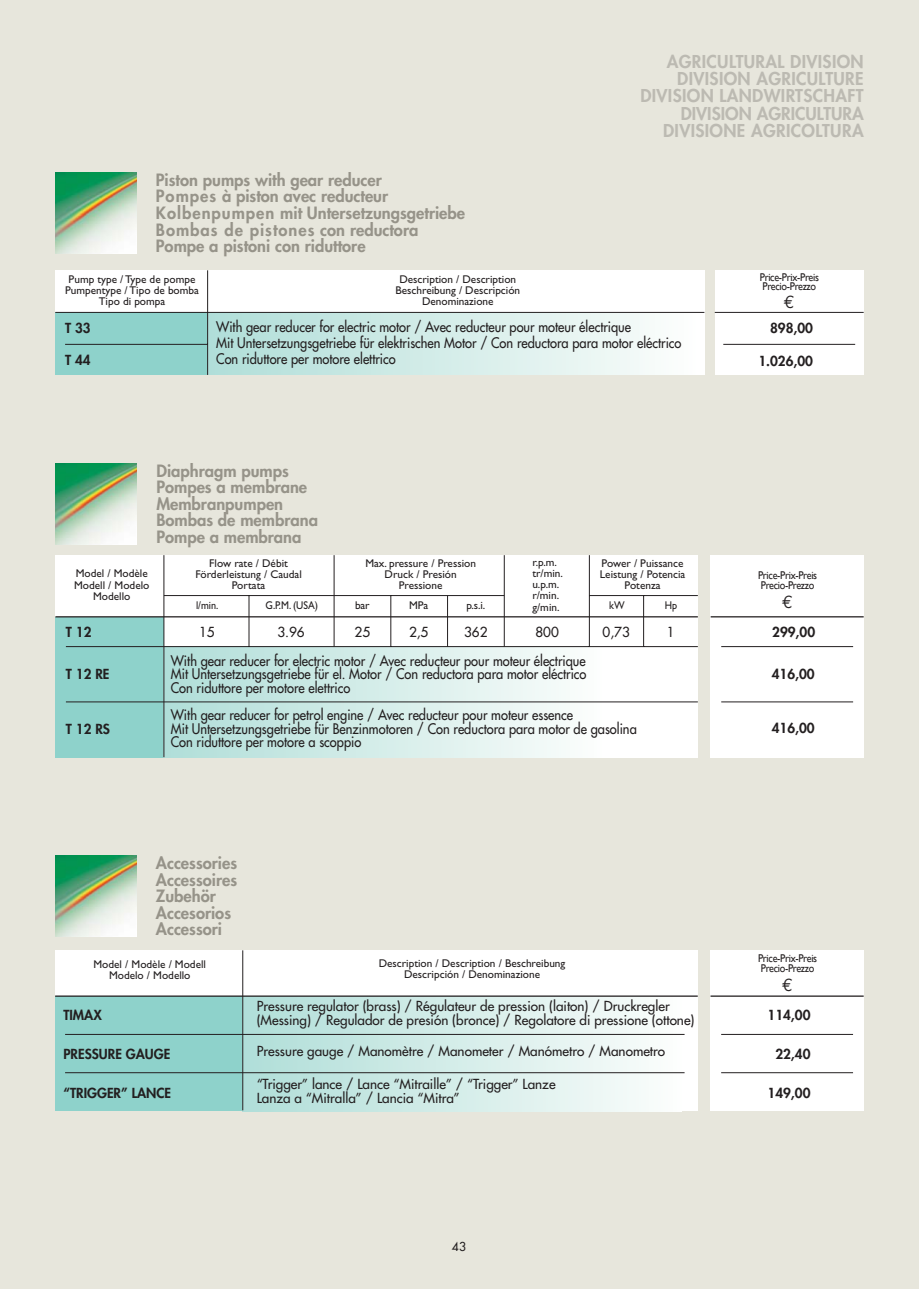
<style>
.page{position:relative;width:919px;height:1289px;background:#fff}
.page>*{position:absolute;margin:0;border:0;box-sizing:border-box;transform-origin:0 0}
.t1{font:18px "Euro Mono";color:#231f20}
.t2{font:800 17.25px/17.2px "Futura Std";letter-spacing:.02em;color:#bcbab2;text-align:right}
.t3{font:800 16.5px/16.5px "Futura Std";color:#969389}
.t4{font:14.25px/13.5px "Futura";color:#231f20;scale:.9 1}
.t5{font:13.5px/13.5px "Futura";color:#231f20}
.t6{font:800 13.5px "Futura";color:#231f20}
.t7{font:12px "Futura";color:#231f20}
.t8{font:11.25px/11.2px "Gill Sans Std";color:#231f20;text-align:center}
.t9{font:11.25px/9.8px "Gill Sans";letter-spacing:-.03em;color:#231f20;scale:.9 1}
.t10{font:11.25px "Gill Sans Std";color:#231f20;scale:.9 1}
</style>
<div class="page">
<div style="left:0;top:0;width:918px;height:1288px;background:#e7e6dc"></div>
<div style="left:55px;top:950px;width:642px;height:160px;background:#fff"></div>
<div style="left:55px;top:996px;width:188px;height:114px;background:#8ed2cb"></div>
<div style="left:243px;top:996px;width:438px;height:114px;background:linear-gradient(to right,#aedbd5,#f8f9f8)"></div>
<div style="left:710px;top:950px;width:153px;height:160px;background:#fff"></div>
<hr style="left:710px;top:995px;width:153px;height:1px;background:#231f20">
<hr style="left:55px;top:995px;width:642px;height:1px;background:#231f20">
<hr style="left:65px;top:1072px;width:619px;height:1px;background:#231f20">
<hr style="left:242px;top:950px;width:1px;height:160px;background:#231f20">
<hr style="left:721px;top:1072px;width:132px;height:1px;background:#231f20">
<div style="left:710px;top:555px;width:153px;height:202px;background:#fff"></div>
<div style="left:55px;top:555px;width:642px;height:202px;background:#fff"></div>
<div style="left:55px;top:617px;width:109px;height:140px;background:#8ed2cb"></div>
<div style="left:163px;top:646px;width:438px;height:111px;background:linear-gradient(to right,#afdcd7,#fafbfa)"></div>
<hr style="left:163px;top:555px;width:1px;height:202px;background:#231f20">
<hr style="left:333px;top:555px;width:1px;height:91px;background:#231f20">
<hr style="left:504px;top:555px;width:1px;height:91px;background:#231f20">
<hr style="left:55px;top:616px;width:642px;height:1px;background:#231f20">
<hr style="left:66px;top:701px;width:631px;height:1px;background:#231f20">
<hr style="left:248px;top:595px;width:1px;height:51px;background:#231f20">
<hr style="left:390px;top:595px;width:1px;height:51px;background:#231f20">
<hr style="left:589px;top:595px;width:108px;height:1px;background:#231f20">
<hr style="left:589px;top:555px;width:1px;height:91px;background:#231f20">
<hr style="left:643px;top:595px;width:1px;height:51px;background:#231f20">
<hr style="left:164px;top:595px;width:340px;height:1px;background:#231f20">
<hr style="left:66px;top:646px;width:631px;height:1px;background:#231f20">
<hr style="left:710px;top:616px;width:153px;height:1px;background:#231f20">
<hr style="left:721px;top:701px;width:132px;height:1px;background:#231f20">
<hr style="left:721px;top:646px;width:132px;height:1px;background:#231f20">
<img style="left:55px;top:463px;width:81px;height:81px">
<img style="left:55px;top:855px;width:81px;height:81px">
<div style="left:55px;top:270px;width:650px;height:105px;background:#fff"></div>
<div style="left:55px;top:312px;width:153px;height:63px;background:#8ed2cb"></div>
<div style="left:208px;top:312px;width:432px;height:63px;background:linear-gradient(to right,#b0ded8,#f2f9f7)"></div>
<div style="left:640px;top:312px;width:57px;height:63px;background:#f9fcfb"></div>
<div style="left:714px;top:270px;width:149px;height:105px;background:#fff"></div>
<hr style="left:207px;top:270px;width:1px;height:105px;background:#231f20">
<hr style="left:65px;top:344px;width:143px;height:1px;background:#231f20">
<hr style="left:55px;top:312px;width:649px;height:1px;background:#231f20">
<hr style="left:714px;top:312px;width:149px;height:1px;background:#231f20">
<hr style="left:723px;top:344px;width:132px;height:1px;background:#231f20">
<img style="left:55px;top:173px;width:81px;height:80px">
<hr style="left:447px;top:595px;width:1px;height:51px;background:#231f20">
<hr style="left:65px;top:1033px;width:619px;height:1px;background:#231f20">
<hr style="left:721px;top:1033px;width:132px;height:1px;background:#231f20">
<p class="t3" style="left:156px;top:173px;width:310px">Piston pumps with gear reducer<br>Pompes à piston avec reducteur Kolbenpumpen mit Untersetzungsgetriebe Bombas de pistones con reductora Pompe a pistoni con riduttore</p>
<p class="t8" style="left:65px;top:275px;width:135px">Pump type / Type de pompe<br>Pumpentype / Tipo de bomba<br>Tipo di pompa</p>
<p class="t8" style="left:395px;top:275px;width:126px">Description / Description<br>Beschreibung / Descripción<br>Denominazione</p>
<p class="t2" style="left:640px;top:54px;width:225px">AGRICULTURAL DIVISION<br>DIVISION AGRICULTURE<br>DIVISION LANDWIRTSCHAFT<br>DIVISION AGRICULTURA<br>DIVISIONE AGRICOLTURA</p>
<p class="t9" style="left:759px;top:272px;width:67px">Price-Prix-Preis<br>Precio-Prezzo</p>
<p class="t1" style="left:783px;top:291px;width:12px">€</p>
<p class="t6" style="left:65px;top:322px;width:27px">T 33</p>
<p class="t4" style="left:216px;top:320px;width:518px;line-height:15.8px">With gear reducer for electric motor / Avec reducteur pour moteur électrique<br>Mit Untersetzungsgetriebe für elektrischen Motor / Con reductora para motor eléctrico</p>
<p class="t6" style="left:65px;top:353px;width:27px">T 44</p>
<p class="t4" style="left:216px;top:353px;width:201px">Con riduttore per motore elettrico</p>
<p class="t3" style="left:156px;top:463px;width:163px">Diaphragm pumps<br>Pompes a membrane<br>Membranpumpen<br>Bombas de membrana<br>Pompe a membrana</p>
<p class="t6" style="left:770px;top:322px;width:44px">898,00</p>
<p class="t6" style="left:758px;top:354px;width:56px">1.026,00</p>
<p class="t8" style="left:74px;top:569px;width:77px">Model / Modèle<br>Modell / Modelo<br>Modello</p>
<p class="t8" style="left:195px;top:558px;width:108px">Flow rate / Débit<br>Förderleistung / Caudal<br>Portata</p>
<p class="t8" style="left:365px;top:558px;width:112px">Max. pressure / Pression<br>Druck / Presión<br>Pressione</p>
<p class="t8" style="left:599px;top:558px;width:87px">Power / Puissance<br>Leistung / Potencia<br>Potenza</p>
<p class="t8" style="left:532px;top:557px;width:32px;text-align:left">r.p.m. tr/min. u.p.m. r/min. g/min.</p>
<p class="t9" style="left:758px;top:570px;width:67px">Price-Prix-Preis<br>Precio-Prezzo</p>
<p class="t1" style="left:782px;top:591px;width:12px">€</p>
<p class="t10" style="left:196px;top:601px;width:26px">l/min.</p>
<p class="t10" style="left:265px;top:601px;width:60px">G.P.M. (USA)</p>
<p class="t8" style="left:355px;top:600px;width:16px">bar</p>
<p class="t8" style="left:466px;top:600px;width:20px">p.s.i.</p>
<p class="t8" style="left:409px;top:600px;width:21px">MPa</p>
<p class="t5" style="left:409px;top:626px;width:21px">2,5</p>
<p class="t10" style="left:609px;top:601px;width:18px">kW</p>
<p class="t10" style="left:664px;top:601px;width:15px">Hp</p>
<p class="t5" style="left:602px;top:626px;width:29px">0,73</p>
<p class="t6" style="left:772px;top:625px;width:44px">299,00</p>
<p class="t6" style="left:771px;top:667px;width:44px">416,00</p>
<p class="t6" style="left:66px;top:625px;width:27px">T 12</p>
<p class="t6" style="left:66px;top:667px;width:45px">T 12 RE</p>
<p class="t5" style="left:199px;top:626px;width:17px">15</p>
<p class="t5" style="left:277px;top:626px;width:29px">3.96</p>
<p class="t5" style="left:354px;top:626px;width:17px">25</p>
<p class="t5" style="left:464px;top:626px;width:25px">362</p>
<p class="t5" style="left:535px;top:626px;width:25px">800</p>
<p class="t5" style="left:666px;top:626px;width:9px">1</p>
<p class="t4" style="left:171px;top:655px;width:463px;text-align:justify">With gear reducer for electric motor / Avec reducteur pour moteur électrique Mit Untersetzungsgetriebe für el. Motor / Con reductora para motor eléctrico Con riduttore per motore elettrico</p>
<p class="t6" style="left:66px;top:722px;width:46px">T 12 RS</p>
<p class="t4" style="left:171px;top:709px;width:519px">With gear reducer for petrol engine / Avec reducteur pour moteur essence<br>Mit Untersetzungsgetriebe für Benzinmotoren / Con reductora para motor de gasolina<br>Con riduttore per motore a scoppio</p>
<p class="t3" style="left:156px;top:855px;width:83px">Accessories<br>Accessoires<br>Zubehör<br>Accesorios<br>Accessori</p>
<p class="t8" style="left:93px;top:959px;width:114px">Model / Modèle / Modell<br>Modelo / Modello</p>
<p class="t6" style="left:63px;top:1008px;width:40px">TIMAX</p>
<p class="t6" style="left:63px;top:1047px;width:108px">PRESSURE GAUGE</p>
<p class="t6" style="left:63px;top:1086px;width:109px">“TRIGGER” LANCE</p>
<p class="t8" style="left:379px;top:958px;width:188px">Description / Description / Beschreibung<br>Descripción / Denominazione</p>
<p class="t5" style="left:257px;top:1000px;width:439px">Pressure regulator (brass) / Régulateur de pression (laiton) / Druckregler (Messing) / Regulador de presión (bronce) / Regolatore di pressione (ottone)</p>
<p class="t5" style="left:257px;top:1045px;width:410px">Pressure gauge / Manomètre / Manometer / Manómetro / Manometro</p>
<p class="t5" style="left:257px;top:1078px;width:300px">“Trigger” lance / Lance “Mitraille” / “Trigger” Lanze<br>Lanza a “Mitralla” / Lancia “Mitra”</p>
<p class="t7" style="left:452px;top:1240px;width:16px">43</p>
<p class="t6" style="left:771px;top:721px;width:44px">416,00</p>
<p class="t9" style="left:758px;top:953px;width:67px">Price-Prix-Preis<br>Precio-Prezzo</p>
<p class="t1" style="left:782px;top:974px;width:12px">€</p>
<p class="t6" style="left:767px;top:1008px;width:44px">114,00</p>
<p class="t6" style="left:775px;top:1047px;width:37px">22,40</p>
<p class="t6" style="left:767px;top:1086px;width:44px">149,00</p>
</div>
